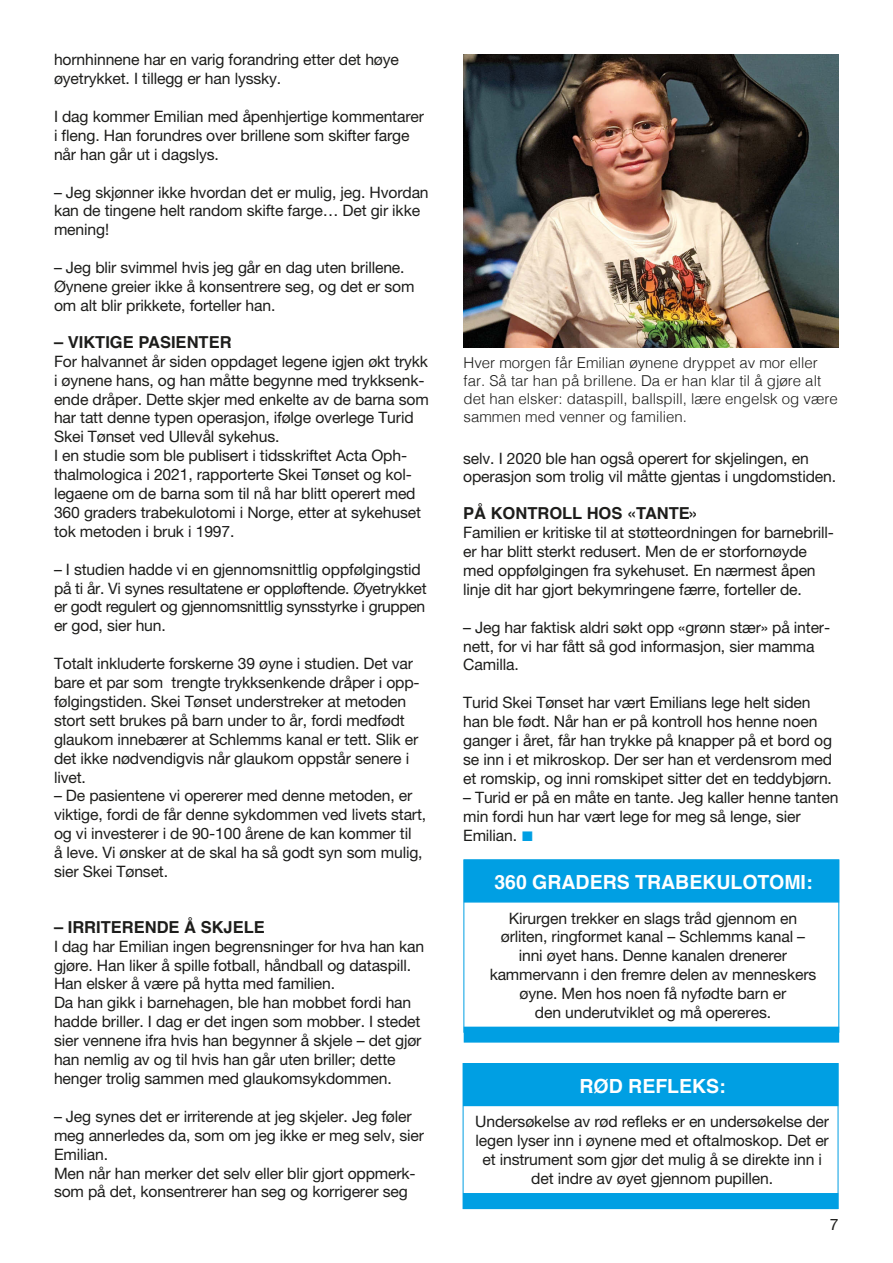
<style>
.page{position:relative;width:893px;height:1263px;background:#fff}
.page>*{position:absolute;margin:0;border:0;box-sizing:border-box;transform-origin:0 0}
.Infoboks-tittel{font:700 19.5px "Helvetica";color:#fff}
.Mellomtittel{font:700 16.5px "Helvetica";color:#1d1d1b}
.Brødtekst_uten_innry{font:15.75px/18.9px "Helvetica Neue LT Pro";letter-spacing:-.01em;color:#1d1d1b}
.Bildetekst{font:300 15px/18px "Helvetica";color:#1d1d1b}
.s1{font-family:"Times New Roman";font-size:21px;color:#009fe3}
</style>
<div class="page">
<img style="left:463px;top:54px;width:375px;height:293px">
<div style="left:463px;top:1063px;width:375px;height:43px;background:#009fe3"></div>
<div style="left:463px;top:1193px;width:375px;height:16px;background:#009fe3"></div>
<div style="left:464px;top:859px;width:375px;height:43px;background:#009fe3;border:2px solid #009fe3"></div>
<div style="left:464px;top:1027px;width:375px;height:15px;background:#009fe3"></div>
<p class="Brødtekst_uten_innry" style="left:54px;top:50px;width:346px">hornhinnene har en varig forandring etter det høye øyetrykket. I tillegg er han lyssky.</p>
<p class="Brødtekst_uten_innry" style="left:54px;top:107px;width:371px">I dag kommer Emilian med åpenhjertige kommentarer i fleng. Han forundres over brillene som skifter farge når han går ut i dagslys.</p>
<p class="Brødtekst_uten_innry" style="left:54px;top:182px;width:376px">– Jeg skjønner ikke hvordan det er mulig, jeg. Hvordan kan de tingene helt random skifte farge… Det gir ikke mening!</p>
<p class="Brødtekst_uten_innry" style="left:54px;top:258px;width:362px">– Jeg blir svimmel hvis jeg går en dag uten brillene.<br>Øynene greier ikke å konsentrere seg, og det er som om alt blir prikkete, forteller han.</p>
<p class="Mellomtittel" style="left:54px;top:329px;width:179px">– VIKTIGE PASIENTER</p>
<p class="Brødtekst_uten_innry" style="left:54px;top:351px;width:376px">For halvannet år siden oppdaget legene igjen økt trykk i øynene hans, og han måtte begynne med trykksenk&shy;ende dråper. Dette skjer med enkelte av de barna som har tatt denne typen operasjon, ifølge overlege Turid Skei Tønset ved Ullevål sykehus.</p>
<p class="Brødtekst_uten_innry" style="left:54px;top:446px;width:368px">I en studie som ble publisert i tidsskriftet Acta Oph&shy;thalmologica i 2021, rapporterte Skei Tønset og kol&shy;legaene om de barna som til nå har blitt operert med 360 graders trabekulotomi i Norge, etter at sykehuset tok metoden i bruk i 1997.</p>
<p class="Brødtekst_uten_innry" style="left:54px;top:559px;width:374px">– I studien hadde vi en gjennomsnittlig oppfølgingstid på ti år. Vi synes resultatene er oppløftende. Øyetrykket er godt regulert og gjennomsnittlig synsstyrke i gruppen er god, sier hun.</p>
<p class="Brødtekst_uten_innry" style="left:54px;top:654px;width:367px">Totalt inkluderte forskerne 39 øyne i studien. Det var bare et par som trengte trykksenkende dråper i opp&shy;følgingstiden. Skei Tønset understreker at metoden stort sett brukes på barn under to år, fordi medfødt glaukom innebærer at Schlemms kanal er tett. Slik er det ikke nødvendigvis når glaukom oppstår senere i livet.</p>
<p class="Brødtekst_uten_innry" style="left:54px;top:786px;width:374px">– De pasientene vi opererer med denne metoden, er viktige, fordi de får denne sykdommen ved livets start, og vi investerer i de 90-100 årene de kan kommer til<br>å leve. Vi ønsker at de skal ha så godt syn som mulig, sier Skei Tønset.</p>
<p class="Mellomtittel" style="left:54px;top:914px;width:212px">– IRRITERENDE Å SKJELE</p>
<p class="Brødtekst_uten_innry" style="left:54px;top:936px;width:372px">I dag har Emilian ingen begrensninger for hva han kan gjøre. Han liker å spille fotball, håndball og dataspill.<br>Han elsker å være på hytta med familien.</p>
<p class="Brødtekst_uten_innry" style="left:54px;top:993px;width:369px">Da han gikk i barnehagen, ble han mobbet fordi han hadde briller. I dag er det ingen som mobber. I stedet sier vennene ifra hvis han begynner å skjele – det gjør han nemlig av og til hvis han går uten briller; dette henger trolig sammen med glaukomsykdommen.</p>
<p class="Brødtekst_uten_innry" style="left:54px;top:1106px;width:372px">– Jeg synes det er irriterende at jeg skjeler. Jeg føler meg annerledes da, som om jeg ikke er meg selv, sier<br>Emilian.</p>
<p class="Brødtekst_uten_innry" style="left:54px;top:1163px;width:363px">Men når han merker det selv eller blir gjort oppmerk&shy;som på det, konsentrerer han seg og korrigerer seg</p>
<p class="Bildetekst" style="left:463px;top:353px;width:376px">Hver morgen får Emilian øynene dryppet av mor eller far. Så tar han på brillene. Da er han klar til å gjøre alt det han elsker: dataspill, ballspill, lære engelsk og være sammen med venner og familien.</p>
<p class="Brødtekst_uten_innry" style="left:463px;top:448px;width:374px">selv. I 2020 ble han også operert for skjelingen, en operasjon som trolig vil måtte gjentas i ungdomstiden.</p>
<p class="Mellomtittel" style="left:463px;top:500px;width:237px">PÅ KONTROLL HOS «TANTE»</p>
<p class="Brødtekst_uten_innry" style="left:463px;top:523px;width:372px">Familien er kritiske til at støtteordningen for barnebrill&shy;er har blitt sterkt redusert. Men de er storfornøyde med oppfølgingen fra sykehuset. En nærmest åpen linje dit har gjort bekymringene færre, forteller de.</p>
<p class="Brødtekst_uten_innry" style="left:463px;top:617px;width:368px">– Jeg har faktisk aldri søkt opp «grønn stær» på inter&shy;nett, for vi har fått så god informasjon, sier mamma<br>Camilla.</p>
<p class="Brødtekst_uten_innry" style="left:463px;top:693px;width:370px">Turid Skei Tønset har vært Emilians lege helt siden han ble født. Når han er på kontroll hos henne noen ganger i året, får han trykke på knapper på et bord og se inn i et mikroskop. Der ser han et verdensrom med et romskip, og inni romskipet sitter det en teddybjørn.</p>
<p class="Brødtekst_uten_innry" style="left:463px;top:787px;width:377px">– Turid er på en måte en tante. Jeg kaller henne tanten min fordi hun har vært lege for meg så lenge, sier<br>Emilian. <span class="s1">■</span></p>
<p class="Infoboks-tittel" style="left:494px;top:866px;width:320px">360 GRADERS TRABEKULOTOMI:</p>
<p class="Brødtekst_uten_innry" style="left:490px;top:908px;width:328px;text-align:center">Kirurgen trekker en slags tråd gjennom en ørliten, ringformet kanal – Schlemms kanal – inni øyet hans. Denne kanalen drenerer kammervann i den fremre delen av menneskers øyne. Men hos noen få nyfødte barn er<br>den underutviklet og må opereres.</p>
<p class="Infoboks-tittel" style="left:579px;top:1070px;width:148px">RØD REFLEKS:</p>
<p class="Brødtekst_uten_innry" style="left:475px;top:1112px;width:355px;text-align:center">Undersøkelse av rød refleks er en undersøkelse der legen lyser inn i øynene med et oftalmoskop. Det er et instrument som gjør det mulig å se direkte inn i det indre av øyet gjennom pupillen.</p>
<p class="Brødtekst_uten_innry" style="left:830px;top:1214px;width:10px">7</p>
</div>
